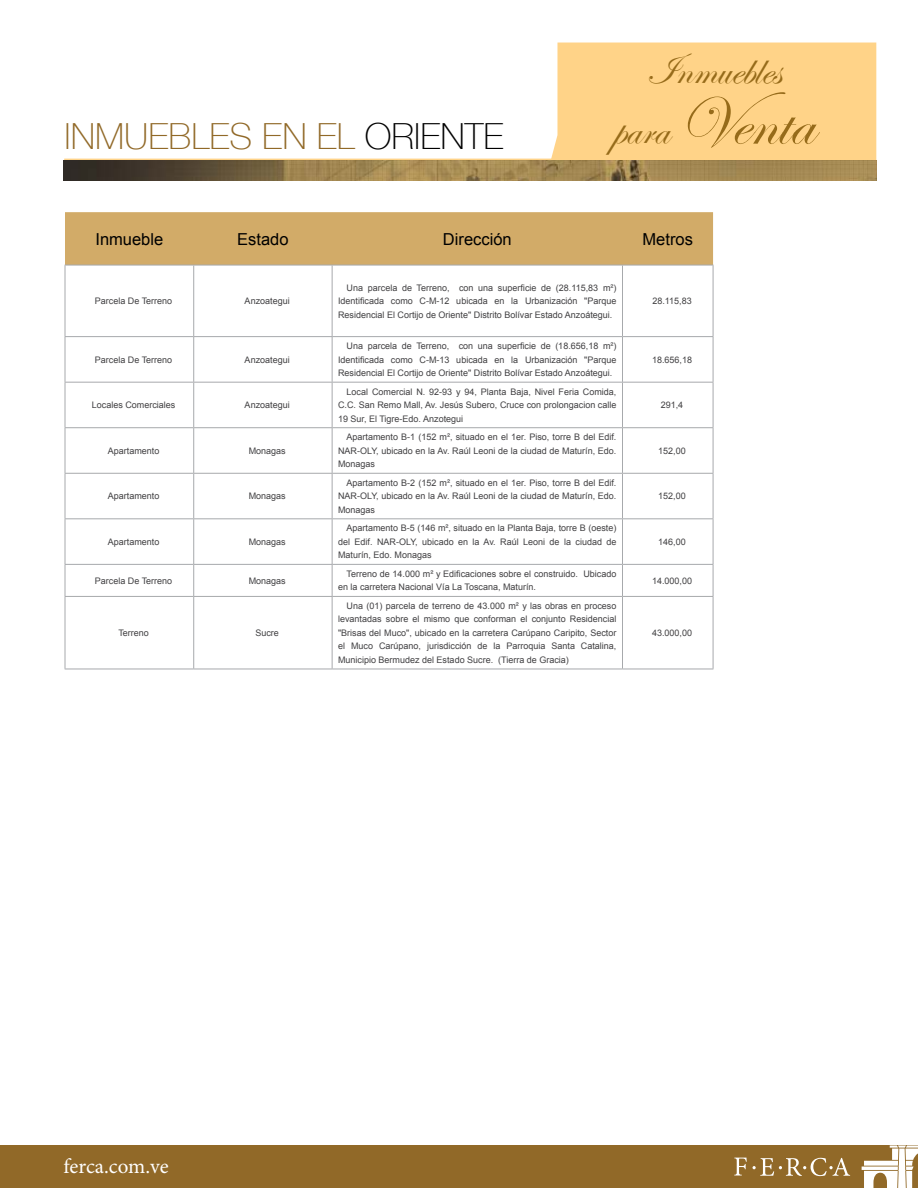
<style>
.page{position:relative;width:918px;height:1188px;background:#fff}
.page>*{position:absolute;margin:0;border:0;box-sizing:border-box;transform-origin:0 0}
.t1{font:72px "Edwardian Script ITC";color:#966b1a}
.t2{font:45px "Edwardian Script ITC";color:#966b1a}
.t3{font:100 36px "Helvetica Neue LT Com";color:#000}
.t4{font:100 36px "Helvetica Neue LT Com";color:#916928}
.t5{font:21px "Minion Pro";letter-spacing:-.01em;color:#fff}
.t6{font:16.5px "Arial";color:#000}
.t7{font:9px/13.5px "Arial";color:#414042;text-align:justify}
.s1{color:#916928}
.s2{font-size:45px}
</style>
<div class="page">
<div style="left:0;top:1145px;width:918px;height:43px;background:#916928"></div>
<svg style="left:734px;top:1158px;width:13px;height:18px"></svg>
<svg style="left:753px;top:1158px;width:97px;height:18px"></svg>
<hr style="left:862px;top:1167px;width:36px;height:3px;background:#fff">
<svg style="left:864px;top:1145px;width:54px;height:43px"></svg>
<div style="left:65px;top:212px;width:648px;height:53px;background:#d2ab68"></div>
<hr style="left:65px;top:265px;width:129px;height:1px;background:#a7a9ac">
<hr style="left:65px;top:265px;width:1px;height:71px;background:#a7a9ac">
<hr style="left:194px;top:265px;width:138px;height:1px;background:#a7a9ac">
<hr style="left:193px;top:265px;width:1px;height:71px;background:#a7a9ac">
<hr style="left:332px;top:265px;width:291px;height:1px;background:#a7a9ac">
<hr style="left:332px;top:265px;width:1px;height:71px;background:#a7a9ac">
<hr style="left:622px;top:265px;width:91px;height:1px;background:#a7a9ac">
<hr style="left:622px;top:265px;width:1px;height:71px;background:#a7a9ac">
<hr style="left:713px;top:265px;width:1px;height:71px;background:#a7a9ac">
<hr style="left:65px;top:336px;width:129px;height:1px;background:#a7a9ac">
<hr style="left:65px;top:337px;width:1px;height:45px;background:#a7a9ac">
<hr style="left:194px;top:336px;width:138px;height:1px;background:#a7a9ac">
<hr style="left:193px;top:337px;width:1px;height:45px;background:#a7a9ac">
<hr style="left:332px;top:336px;width:291px;height:1px;background:#a7a9ac">
<hr style="left:332px;top:337px;width:1px;height:45px;background:#a7a9ac">
<hr style="left:622px;top:336px;width:91px;height:1px;background:#a7a9ac">
<hr style="left:622px;top:337px;width:1px;height:45px;background:#a7a9ac">
<hr style="left:713px;top:337px;width:1px;height:45px;background:#a7a9ac">
<hr style="left:65px;top:382px;width:129px;height:1px;background:#a7a9ac">
<hr style="left:65px;top:383px;width:1px;height:44px;background:#a7a9ac">
<hr style="left:194px;top:382px;width:138px;height:1px;background:#a7a9ac">
<hr style="left:193px;top:383px;width:1px;height:44px;background:#a7a9ac">
<hr style="left:332px;top:382px;width:291px;height:1px;background:#a7a9ac">
<hr style="left:332px;top:383px;width:1px;height:44px;background:#a7a9ac">
<hr style="left:622px;top:382px;width:91px;height:1px;background:#a7a9ac">
<hr style="left:622px;top:383px;width:1px;height:44px;background:#a7a9ac">
<hr style="left:713px;top:383px;width:1px;height:44px;background:#a7a9ac">
<hr style="left:65px;top:427px;width:129px;height:1px;background:#a7a9ac">
<hr style="left:65px;top:428px;width:1px;height:45px;background:#a7a9ac">
<hr style="left:194px;top:427px;width:138px;height:1px;background:#a7a9ac">
<hr style="left:193px;top:428px;width:1px;height:45px;background:#a7a9ac">
<hr style="left:332px;top:427px;width:291px;height:1px;background:#a7a9ac">
<hr style="left:332px;top:428px;width:1px;height:45px;background:#a7a9ac">
<hr style="left:622px;top:427px;width:91px;height:1px;background:#a7a9ac">
<hr style="left:622px;top:428px;width:1px;height:45px;background:#a7a9ac">
<hr style="left:713px;top:428px;width:1px;height:45px;background:#a7a9ac">
<hr style="left:65px;top:473px;width:129px;height:1px;background:#a7a9ac">
<hr style="left:65px;top:474px;width:1px;height:44px;background:#a7a9ac">
<hr style="left:194px;top:473px;width:138px;height:1px;background:#a7a9ac">
<hr style="left:193px;top:474px;width:1px;height:44px;background:#a7a9ac">
<hr style="left:332px;top:473px;width:291px;height:1px;background:#a7a9ac">
<hr style="left:332px;top:474px;width:1px;height:44px;background:#a7a9ac">
<hr style="left:622px;top:473px;width:91px;height:1px;background:#a7a9ac">
<hr style="left:622px;top:474px;width:1px;height:44px;background:#a7a9ac">
<hr style="left:713px;top:474px;width:1px;height:44px;background:#a7a9ac">
<hr style="left:65px;top:518px;width:129px;height:1px;background:#a7a9ac">
<hr style="left:65px;top:519px;width:1px;height:45px;background:#a7a9ac">
<hr style="left:194px;top:518px;width:138px;height:1px;background:#a7a9ac">
<hr style="left:193px;top:519px;width:1px;height:45px;background:#a7a9ac">
<hr style="left:332px;top:518px;width:291px;height:1px;background:#a7a9ac">
<hr style="left:332px;top:519px;width:1px;height:45px;background:#a7a9ac">
<hr style="left:622px;top:518px;width:91px;height:1px;background:#a7a9ac">
<hr style="left:622px;top:519px;width:1px;height:45px;background:#a7a9ac">
<hr style="left:713px;top:519px;width:1px;height:45px;background:#a7a9ac">
<hr style="left:65px;top:564px;width:129px;height:1px;background:#a7a9ac">
<hr style="left:65px;top:565px;width:1px;height:31px;background:#a7a9ac">
<hr style="left:194px;top:564px;width:138px;height:1px;background:#a7a9ac">
<hr style="left:193px;top:565px;width:1px;height:31px;background:#a7a9ac">
<hr style="left:332px;top:564px;width:291px;height:1px;background:#a7a9ac">
<hr style="left:332px;top:565px;width:1px;height:31px;background:#a7a9ac">
<hr style="left:622px;top:564px;width:91px;height:1px;background:#a7a9ac">
<hr style="left:622px;top:565px;width:1px;height:31px;background:#a7a9ac">
<hr style="left:713px;top:565px;width:1px;height:31px;background:#a7a9ac">
<hr style="left:65px;top:596px;width:129px;height:1px;background:#a7a9ac">
<hr style="left:65px;top:597px;width:1px;height:72px;background:#a7a9ac">
<hr style="left:194px;top:596px;width:138px;height:1px;background:#a7a9ac">
<hr style="left:193px;top:597px;width:1px;height:72px;background:#a7a9ac">
<hr style="left:332px;top:596px;width:291px;height:1px;background:#a7a9ac">
<hr style="left:332px;top:597px;width:1px;height:72px;background:#a7a9ac">
<hr style="left:622px;top:596px;width:91px;height:1px;background:#a7a9ac">
<hr style="left:622px;top:597px;width:1px;height:72px;background:#a7a9ac">
<hr style="left:713px;top:597px;width:1px;height:72px;background:#a7a9ac">
<hr style="left:65px;top:669px;width:129px;height:1px;background:#a7a9ac">
<hr style="left:194px;top:669px;width:138px;height:1px;background:#a7a9ac">
<hr style="left:332px;top:669px;width:291px;height:1px;background:#a7a9ac">
<hr style="left:622px;top:669px;width:91px;height:1px;background:#a7a9ac">
<div style="left:551px;top:43px;width:325px;height:117px;background:#ffd388"></div>
<hr style="left:64px;top:159px;width:508px;height:1px;background:#ffd388">
<img style="left:64px;top:160px;width:812px;height:21px">
<h3 class="t4" style="left:65px;top:114px;width:30px">INMUEBLES</h3>
<h3 class="t3" style="left:262px;top:114px;width:180px"><span class="s1">EN EL</span>ORIENTE</h3>
<h2 class="t2" style="left:646px;top:45px;width:136px">Inmuebles</h2>
<h1 class="t1" style="left:614px;top:82px;width:201px"><span class="s2">para</span> Venta</h1>
<h3 class="t6" style="left:95px;top:228px;width:69px">Inmueble</h3>
<h3 class="t6" style="left:237px;top:228px;width:53px">Estado</h3>
<h3 class="t6" style="left:443px;top:228px;width:70px">Dirección</h3>
<h3 class="t6" style="left:643px;top:228px;width:52px">Metros</h3>
<p class="t7" style="left:95px;top:294px;width:79px">Parcela De Terreno</p>
<p class="t7" style="left:245px;top:294px;width:47px">Anzoategui</p>
<p class="t7" style="left:338px;top:281px;width:280px;text-indent:9px">Una parcela de Terreno, con una superficie de (28.115,83 m²)<br>Identificada como C-M-12 ubicada en la Urbanización "Parque Residencial El Cortijo de Oriente" Distrito Bolívar Estado Anzoátegui.</p>
<p class="t7" style="left:652px;top:294px;width:41px">28.115,83</p>
<p class="t7" style="left:95px;top:353px;width:79px">Parcela De Terreno</p>
<p class="t7" style="left:245px;top:353px;width:47px">Anzoategui</p>
<p class="t7" style="left:338px;top:339px;width:280px;text-indent:9px">Una parcela de Terreno, con una superficie de (18.656,18 m²)<br>Identificada como C-M-13 ubicada en la Urbanización "Parque Residencial El Cortijo de Oriente" Distrito Bolívar Estado Anzoátegui.</p>
<p class="t7" style="left:652px;top:353px;width:42px">18.656,18</p>
<p class="t7" style="left:92px;top:398px;width:85px">Locales Comerciales</p>
<p class="t7" style="left:245px;top:398px;width:47px">Anzoategui</p>
<p class="t7" style="left:338px;top:385px;width:280px;text-indent:9px">Local Comercial N. 92-93 y 94, Planta Baja, Nivel Feria Comida, C.C. San Remo Mall, Av. Jesús Subero, Cruce con prolongacion calle 19 Sur, El Tigre-Edo. Anzotegui</p>
<p class="t7" style="left:661px;top:398px;width:24px">291,4</p>
<p class="t7" style="left:108px;top:444px;width:53px">Apartamento</p>
<p class="t7" style="left:249px;top:444px;width:39px">Monagas</p>
<p class="t7" style="left:338px;top:430px;width:280px;text-indent:9px">Apartamento B-1 (152 m², situado en el 1er. Piso, torre B del Edif.<br>NAR-OLY, ubicado en la Av. Raúl Leoni de la ciudad de Maturín, Edo.<br>Monagas</p>
<p class="t7" style="left:658px;top:444px;width:29px">152,00</p>
<p class="t7" style="left:108px;top:490px;width:53px">Apartamento</p>
<p class="t7" style="left:249px;top:490px;width:39px">Monagas</p>
<p class="t7" style="left:338px;top:476px;width:280px;text-indent:9px">Apartamento B-2 (152 m², situado en el 1er. Piso, torre B del Edif.<br>NAR-OLY, ubicado en la Av. Raúl Leoni de la ciudad de Maturín, Edo.<br>Monagas</p>
<p class="t7" style="left:658px;top:490px;width:29px">152,00</p>
<p class="t7" style="left:108px;top:535px;width:53px">Apartamento</p>
<p class="t7" style="left:249px;top:535px;width:39px">Monagas</p>
<p class="t7" style="left:338px;top:522px;width:280px;text-indent:9px">Apartamento B-5 (146 m², situado en la Planta Baja, torre B (oeste) del Edif. NAR-OLY, ubicado en la Av. Raúl Leoni de la ciudad de Maturín, Edo. Monagas</p>
<p class="t7" style="left:658px;top:535px;width:29px">146,00</p>
<p class="t7" style="left:95px;top:574px;width:79px">Parcela De Terreno</p>
<p class="t7" style="left:249px;top:574px;width:39px">Monagas</p>
<p class="t7" style="left:338px;top:567px;width:280px;text-indent:9px">Terreno de 14.000 m² y Edificaciones sobre el construido. Ubicado en la carretera Nacional Vía La Toscana, Maturín.</p>
<p class="t7" style="left:652px;top:574px;width:42px">14.000,00</p>
<p class="t7" style="left:118px;top:626px;width:32px">Terreno</p>
<p class="t7" style="left:255px;top:626px;width:25px">Sucre</p>
<p class="t7" style="left:338px;top:599px;width:280px;text-indent:9px">Una (01) parcela de terreno de 43.000 m² y las obras en proceso levantadas sobre el mismo que conforman el conjunto Residencial "Brisas del Muco", ubicado en la carretera Carúpano Caripito, Sector el Muco Carúpano, jurisdicción de la Parroquia Santa Catalina, Municipio Bermudez del Estado Sucre. (Tierra de Gracia)</p>
<p class="t7" style="left:652px;top:626px;width:42px">43.000,00</p>
<h3 class="t5" style="left:64px;top:1152px;width:107px">ferca.com.ve</h3>
</div>
